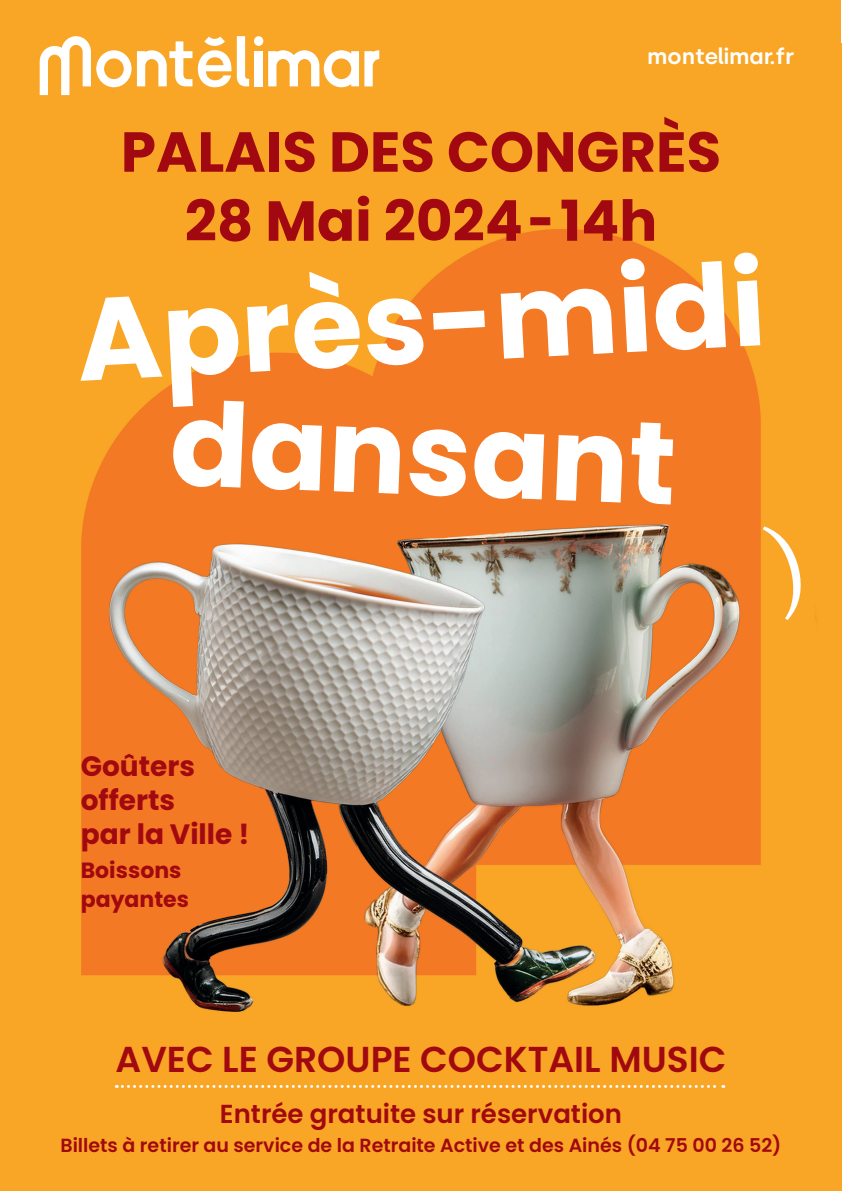
<style>
.page{position:relative;width:842px;height:1191px;background:#fff}
.page>*{position:absolute;margin:0;border:0;box-sizing:border-box;transform-origin:0 0}
.t1{font:700 116.4px "Poppins";color:#fff}
.t2{font:700 56.3px/69px "Poppins";color:#a1080f;text-align:center}
.t3{font:600 36px "Poppins";color:#a1080f}
.t4{font:700 28px/34px "Poppins";color:#a1080f}
.t5{font:600 26px "Poppins";color:#a1080f}
.t6{font:600 22.1px "Silka";color:#fff}
.t7{font:700 22px/29px "Poppins";color:#a1080f}
.t8{font:600 19px "Poppins";color:#a1080f}
</style>
<div class="page">
<div style="left:0;top:0;width:841px;height:1191px;background:#f9a526"></div>
<img style="left:39px;top:44px;width:777px;height:1044px">
<svg style="left:116px;top:1085px;width:608px;height:3px"></svg>
<svg style="left:237px;top:36px;width:12px;height:50px"></svg>
<div style="left:254px;top:51px;width:9px;height:35px;background:#fff"></div>
<svg style="left:198px;top:37px;width:33px;height:50px"></svg>
<div style="left:254px;top:36px;width:9px;height:10px;background:#fff;border-radius:50%"></div>
<svg style="left:40px;top:36px;width:152px;height:59px"></svg>
<svg style="left:268px;top:50px;width:111px;height:37px"></svg>
<svg style="left:762px;top:521px;width:48px;height:99px"></svg>
<p class="t6" style="left:647px;top:43px;width:149px">montelimar.fr</p>
<h2 class="t2" style="left:121px;top:118px;width:602px">PALAIS DES CONGRÈS<br>28 Mai 2024 - 14h</h2>
<h1 class="t1" style="left:73px;top:273px;width:691px;rotate:-3deg">Après-midi</h1>
<h1 class="t1" style="left:172px;top:377px;width:508px;rotate:2deg">dansant</h1>
<h3 class="t4" style="left:81px;top:749px;width:170px">Goûters offerts<br>par la Ville !</h3>
<p class="t7" style="left:81px;top:856px;width:110px">Boissons payantes</p>
<h3 class="t3" style="left:116px;top:1038px;width:612px">AVEC LE GROUPE COCKTAIL MUSIC</h3>
<h3 class="t5" style="left:220px;top:1099px;width:404px">Entrée gratuite sur réservation</h3>
<p class="t8" style="left:60px;top:1134px;width:722px">Billets à retirer au service de la Retraite Active et des Ainés (04 75 00 26 52)</p>
</div>
